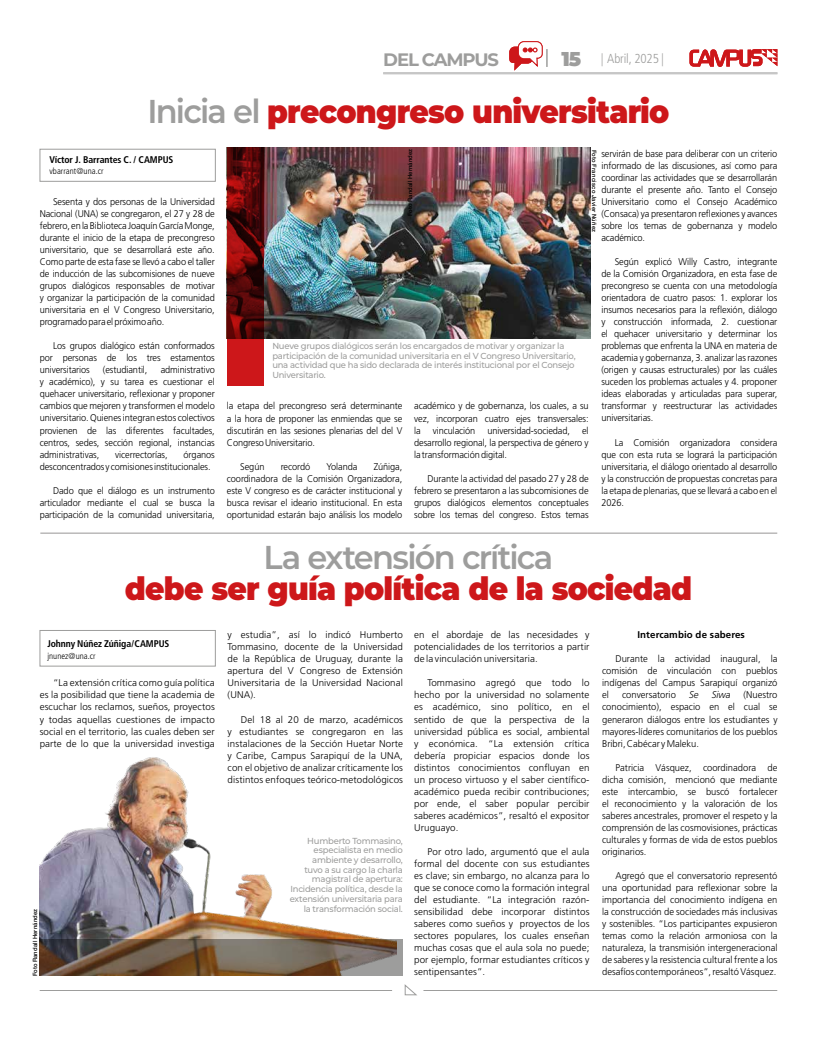
<style>
.page{position:relative;width:817px;height:1044px;background:#fff}
.page>*{position:absolute;margin:0;border:0;box-sizing:border-box;transform-origin:0 0}
.t1{font:600 33px "Montserrat";letter-spacing:-.055em;color:#9d9d9c}
.t2{font:900 32px "Montserrat";letter-spacing:-.025em;color:#cd171a;scale:.93 1}
.t3{font:700 18px "Montserrat";letter-spacing:-.06em;color:#9d9d9c}
.t4{font:300 condensed 13px "Frutiger";letter-spacing:-.01em;color:#9d9d9c}
.t5{font:300 9.7px/12px "Frutiger";letter-spacing:-.01em;color:#000;text-align:justify;scale:.95 1}
.t6{font:300 9.7px/12px "Frutiger";letter-spacing:-.01em;color:#000;text-align:justify}
.t7{font:700 condensed 9.7px "Frutiger";letter-spacing:-.01em;color:#000}
.t8{font:700 9.7px "Frutiger";letter-spacing:.01em;color:#000}
.t9{font:italic 300 9.7px "Frutiger";color:#000}
.t10{font:500 8.7px/9.7px "Montserrat";letter-spacing:-.03em;color:#9d9d9c}
.t11{font:300 condensed 8.7px "Frutiger";letter-spacing:.005em;color:#000}
.t12{font:500 5.8px "Helvetica Neue";letter-spacing:.03em;color:#000}
.s1{font-family:"Montserrat";font-weight:900;font-stretch:normal;font-size:20px}
.s2{font-weight:600;font-size:33px;color:#9d9d9c}
</style>
<div class="page">
<hr style="left:40px;top:989px;width:352px;height:1px;background:#9d9d9c">
<hr style="left:423px;top:989px;width:354px;height:1px;background:#9d9d9c">
<svg style="left:404px;top:984px;width:13px;height:11px"></svg>
<img style="left:264px;top:147px;width:326px;height:191px">
<svg style="left:509px;top:41px;width:38px;height:30px"></svg>
<hr style="left:383px;top:72px;width:394px;height:2px;background:#c6c6c6">
<svg style="left:689px;top:49px;width:88px;height:18px"></svg>
<img style="left:40px;top:757px;width:339px;height:181px">
<hr style="left:40px;top:532px;width:737px;height:1px;background:#979696">
<div style="left:40px;top:630px;width:175px;height:36px;border:1px solid #9d9d9c"></div>
<div style="left:40px;top:149px;width:175px;height:32px;border:1px solid #9d9d9c"></div>
<svg style="left:40px;top:938px;width:363px;height:37px;background:#705e4d"></svg>
<svg style="left:227px;top:147px;width:37px;height:239px;background:#700b0c"></svg>
<h3 class="t3" style="left:383px;top:46px;width:117px">DEL CAMPUS</h3>
<h3 class="t4" style="left:561px;top:51px;width:104px"><span class="s1">15</span> | Abril, 2025 |</h3>
<h2 class="t2" style="left:147px;top:87px;width:562px"><span class="s2">Inicia el</span> precongreso universitario</h2>
<p class="t7" style="left:49px;top:154px;width:125px">Víctor J. Barrantes C. / CAMPUS</p>
<p class="t11" style="left:49px;top:166px;width:56px">vbarrant@una.cr</p>
<p class="t5" style="left:40px;top:195px;width:186px;text-indent:13px">Sesenta y dos personas de la Universidad Nacional (UNA) se congregaron, el 27 y 28 de febrero, en la Biblioteca Joaquín García Monge, durante el inicio de la etapa de precongreso universitario, que se desarrollará este año.<br>Como parte de esta fase se llevó a cabo el taller de inducción de las subcomisiones de nueve grupos dialógicos responsables de motivar y organizar la participación de la comunidad universitaria en el V Congreso Universitario, programado para el próximo año.</p>
<p class="t5" style="left:40px;top:340px;width:186px;text-indent:13px">Los grupos dialógico están conformados por personas de los tres estamentos universitarios</p>
<p class="t5" style="left:103px;top:364px;width:48px">(estudiantil,</p>
<p class="t5" style="left:40px;top:364px;width:186px;text-indent:121px">administrativo y académico), y su tarea es cuestionar el quehacer universitario, reflexionar y proponer cambios que mejoren y transformen el modelo universitario. Quienes integran estos colectivos provienen de las diferentes facultades, centros, sedes, sección regional, instancias administrativas,</p>
<p class="t5" style="left:115px;top:448px;width:57px">vicerrectorías,</p>
<p class="t5" style="left:40px;top:448px;width:186px;text-indent:144px">órganos desconcentrados y comisiones institucionales.</p>
<p class="t5" style="left:40px;top:484px;width:186px;text-indent:13px">Dado que el diálogo es un instrumento articulador mediante el cual se busca la participación de la comunidad universitaria,</p>
<p class="t12" style="left:405px;top:216px;width:69px;rotate:-90deg">Foto Randall Hernández</p>
<p class="t5" style="left:601px;top:147px;width:187px">servirán de base para deliberar con un criterio informado de las discusiones, así como para coordinar las actividades que se desarrollarán durante el presente año. Tanto el Consejo Universitario como el Consejo Académico (Consaca) ya presentaron reflexiones y avances sobre los temas de gobernanza y modelo académico.</p>
<p class="t5" style="left:601px;top:256px;width:187px;text-indent:13px">Según explicó Willy Castro, integrante de la Comisión Organizadora, en esta fase de precongreso se cuenta con una metodología orientadora de cuatro pasos: 1. explorar los insumos necesarios para la reflexión, diálogo y construcción informada, 2. cuestionar el quehacer universitario y determinar los problemas que enfrenta la UNA en materia de academia y gobernanza, 3. analizar las razones (origen y causas estructurales) por las cuáles suceden los problemas actuales y 4. proponer ideas elaboradas y articuladas para superar, transformar y reestructurar las actividades universitarias.</p>
<p class="t5" style="left:601px;top:436px;width:187px;text-indent:13px">La Comisión organizadora considera que con esta ruta se logrará la participación universitaria, el diálogo orientado al desarrollo y la construcción de propuestas concretas para la etapa de plenarias, que se llevará a cabo en el 2026.</p>
<p class="t12" style="left:598px;top:150px;width:84px;rotate:90deg">Foto Francisco Javier Núñez</p>
<p class="t10" style="left:272px;top:340px;width:305px">Nueve grupos dialógicos serán los encargados de motivar y organizar la participación de la comunidad universitaria en el V Congreso Universitario, una actividad que ha sido declarada de interés institucional por el Consejo Universitario.</p>
<p class="t5" style="left:227px;top:400px;width:186px">la etapa del precongreso será determinante a la hora de proponer las enmiendas que se discutirán en las sesiones plenarias del del V Congreso Universitario.</p>
<p class="t5" style="left:240px;top:460px;width:27px">Según</p>
<p class="t5" style="left:281px;top:460px;width:32px">recordó</p>
<p class="t5" style="left:326px;top:460px;width:34px">Yolanda</p>
<p class="t5" style="left:414px;top:400px;width:185px">académico y de gobernanza, los cuales, a su vez, incorporan cuatro ejes transversales: la vinculación universidad-sociedad, el desarrollo regional, la perspectiva de género y la transformación digital.</p>
<p class="t5" style="left:414px;top:472px;width:185px;text-indent:13px">Durante la actividad del pasado 27 y 28 de febrero se presentaron a las subcomisiones de grupos dialógicos elementos conceptuales sobre los temas del congreso. Estos temas</p>
<p class="t5" style="left:227px;top:460px;width:186px;text-indent:147px">Zúñiga, coordinadora de la Comisión Organizadora, este V congreso es de carácter institucional y busca revisar el ideario institucional. En esta oportunidad estarán bajo análisis los modelo</p>
<h1 class="t1" style="left:263px;top:533px;width:291px">La extensión crítica</h1>
<h2 class="t2" style="left:125px;top:565px;width:611px">debe ser guía política de la sociedad</h2>
<p class="t7" style="left:47px;top:637px;width:123px">Johnny Núñez Zúñiga/CAMPUS</p>
<p class="t11" style="left:47px;top:650px;width:50px">jnunez@una.cr</p>
<p class="t6" style="left:40px;top:677px;width:177px;text-indent:13px">“La extensión crítica como guía política es la posibilidad que tiene la academia de escuchar los reclamos, sueños, proyectos y todas aquellas cuestiones de impacto social en el territorio, las cuales deben ser parte de lo que la universidad investiga</p>
<p class="t12" style="left:30px;top:976px;width:69px;rotate:-90deg">Foto Randall Hernández</p>
<p class="t6" style="left:227px;top:629px;width:177px">y estudia”, así lo indicó Humberto Tommasino, docente de la Universidad de la República de Uruguay, durante la apertura del V Congreso de Extensión Universitaria de la Universidad Nacional (UNA).</p>
<p class="t6" style="left:227px;top:713px;width:177px;text-indent:13px">Del 18 al 20 de marzo, académicos y estudiantes se congregaron en las instalaciones de la Sección Huetar Norte y Caribe, Campus Sarapiquí de la UNA, con el objetivo de analizar críticamente los distintos enfoques teórico-metodológicos</p>
<p class="t10" style="left:289px;top:835px;width:115px;text-align:right">Humberto Tommasino, especialista en medio ambiente y desarrollo,<br>tuvo a su cargo la charla magistral de apertura:<br>Incidencia política, desde la extensión universitaria para la transformación social.</p>
<p class="t6" style="left:414px;top:629px;width:177px">en el abordaje de las necesidades y potencialidades de los territorios a partir de la vinculación universitaria.</p>
<p class="t6" style="left:414px;top:677px;width:177px;text-indent:13px">Tommasino agregó que todo lo hecho por la universidad no solamente es académico, sino político, en el sentido de que la perspectiva de la universidad pública es social, ambiental y económica. “La extensión crítica debería propiciar espacios donde los distintos conocimientos confluyan en un proceso virtuoso y el saber científico&shy;académico pueda recibir contribuciones; por ende, el saber popular percibir saberes académicos”, resaltó el expositor Uruguayo.</p>
<p class="t6" style="left:414px;top:845px;width:177px;text-indent:13px">Por otro lado, argumentó que el aula formal del docente con sus estudiantes es clave; sin embargo, no alcanza para lo que se conoce como la formación integral del estudiante. “La integración razón&shy;sensibilidad debe incorporar distintos saberes como sueños y proyectos de los sectores populares, los cuales enseñan muchas cosas que el aula sola no puede; por ejemplo, formar estudiantes críticos y sentipensantes”.</p>
<p class="t8" style="left:637px;top:629px;width:109px">Intercambio de saberes</p>
<p class="t6" style="left:602px;top:653px;width:177px;text-indent:13px">Durante la actividad inaugural, la comisión de vinculación con pueblos indígenas del Campus Sarapiquí organizó el</p>
<p class="t6" style="left:602px;top:689px;width:177px;text-indent:141px">(Nuestro conocimiento), espacio en el cual se generaron diálogos entre los estudiantes y mayores-líderes comunitarios de los pueblos Bribri, Cabécar y Maleku.</p>
<p class="t6" style="left:602px;top:761px;width:177px;text-indent:13px">Patricia Vásquez, coordinadora de dicha comisión, mencionó que mediante este intercambio, se buscó fortalecer el reconocimiento y la valoración de los saberes ancestrales, promover el respeto y la comprensión de las cosmovisiones, prácticas culturales y formas de vida de estos pueblos originarios.</p>
<p class="t6" style="left:602px;top:869px;width:177px;text-indent:13px">Agregó que el conversatorio representó una oportunidad para reflexionar sobre la importancia del conocimiento indígena en la construcción de sociedades más inclusivas y sostenibles. “Los participantes expusieron temas como la relación armoniosa con la naturaleza, la transmisión intergeneracional de saberes y la resistencia cultural frente a los</p>
<p class="t6" style="left:622px;top:689px;width:55px">conversatorio</p>
<p class="t9" style="left:689px;top:689px;width:11px">Se</p>
<p class="t9" style="left:711px;top:689px;width:20px">Siwa</p>
<p class="t6" style="left:602px;top:965px;width:176px">desafíos contemporáneos”, resaltó Vásquez.</p>
</div>
